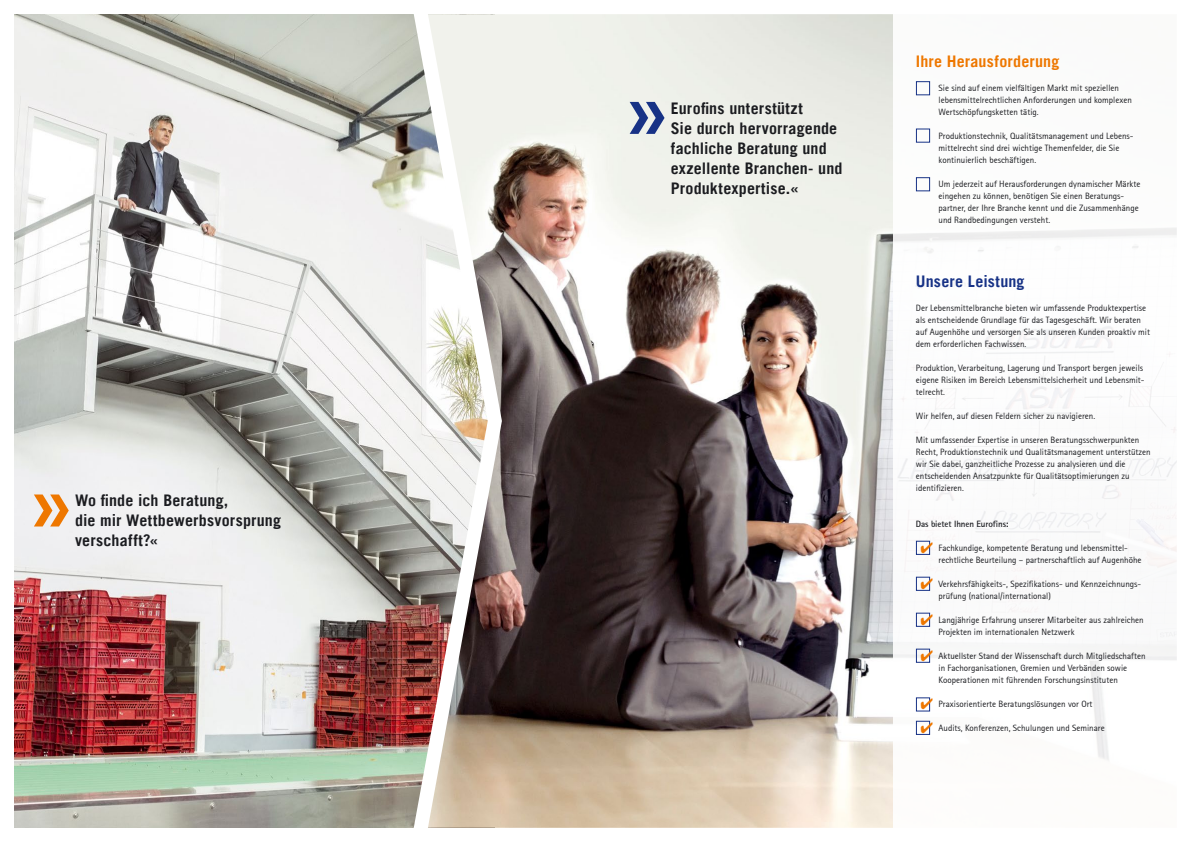
<style>
.page{position:relative;width:1191px;height:842px;background:#fff}
.page>*{position:absolute;margin:0;border:0;box-sizing:border-box;transform-origin:0 0}
.t1{font:700 100px "Trade Gothic LT";color:#e70;scale:.8 1}
.t2{font:700 100px "Trade Gothic LT";color:#173286;scale:.8 1}
.t3{font:700 16px/20px "Trade Gothic LT";letter-spacing:.01em;color:#1b1c20}
.t4{font:700 16px "Trade Gothic LT";letter-spacing:.01em;color:#e70}
.t5{font:700 16px "Trade Gothic LT";letter-spacing:.01em;color:#173286}
.t6{font:9px/12px "Agfa Rotis Sans Serif";color:#1b1c20}
.t7{font:700 9px "Agfa Rotis Sans Serif";letter-spacing:-.01em;color:#1b1c20}
</style>
<div class="page">
<img style="left:14px;top:14px;width:397px;height:814px">
<img style="left:502px;top:14px;width:391px;height:814px">
<img style="left:411px;top:14px;width:91px;height:814px">
<div style="left:916px;top:649px;width:14px;height:14px;border:1px solid #173286"></div>
<div style="left:916px;top:541px;width:14px;height:14px;border:1px solid #173286"></div>
<div style="left:916px;top:577px;width:14px;height:14px;border:1px solid #173286"></div>
<div style="left:916px;top:613px;width:14px;height:14px;border:1px solid #173286"></div>
<div style="left:916px;top:697px;width:14px;height:14px;border:1px solid #173286"></div>
<div style="left:916px;top:81px;width:14px;height:14px;border:1px solid #173286"></div>
<div style="left:916px;top:128px;width:14px;height:15px;border:1px solid #173286"></div>
<div style="left:916px;top:177px;width:14px;height:14px;border:1px solid #173286"></div>
<div style="left:916px;top:721px;width:14px;height:14px;border:1px solid #173286"></div>
<svg style="left:921px;top:650px;width:11px;height:11px"></svg>
<svg style="left:921px;top:542px;width:11px;height:11px"></svg>
<svg style="left:921px;top:578px;width:10px;height:11px"></svg>
<svg style="left:921px;top:614px;width:10px;height:11px"></svg>
<svg style="left:921px;top:699px;width:10px;height:34px"></svg>
<h2 class="t3" style="left:75px;top:490px;width:207px">Wo finde ich Beratung,<br>die mir Wettbewerbsvorsprung</h2>
<h1 class="t1" style="left:29px;top:441px;width:57px">»</h1>
<h2 class="t3" style="left:75px;top:530px;width:85px">verschafft?«</h2>
<h2 class="t3" style="left:671px;top:98px;width:173px">Eurofins unterstützt<br>Sie durch hervorragende fachliche Beratung und exzellente Branchen- und<br>Produktexpertise.«</h2>
<h1 class="t2" style="left:625px;top:48px;width:57px">»</h1>
<h2 class="t4" style="left:916px;top:51px;width:145px">Ihre Herausforderung</h2>
<p class="t6" style="left:938px;top:82px;width:195px">Sie sind auf einem vielfältigen Markt mit speziellen lebensmittelrechtlichen Anforderungen und komplexen<br>Wertschöpfungsketten tätig.</p>
<p class="t6" style="left:938px;top:130px;width:196px">Produktionstechnik, Qualitätsmanagement und Lebens&shy;mittelrecht sind drei wichtige Themenfelder, die Sie kontinuierlich beschäftigen.</p>
<p class="t6" style="left:938px;top:178px;width:203px">Um jederzeit auf Herausforderungen dynamischer Märkte eingehen zu können, benötigen Sie einen Beratungs&shy;partner, der Ihre Branche kennt und die Zusammenhänge und Randbedingungen versteht.</p>
<h2 class="t5" style="left:916px;top:271px;width:110px">Unsere Leistung</h2>
<p class="t6" style="left:916px;top:301px;width:236px">Der Lebensmittelbranche bieten wir umfassende Produktexpertise als entscheidende Grundlage für das Tagesgeschäft. Wir beraten auf Augenhöhe und versorgen Sie als unseren Kunden proaktiv mit dem erforderlichen Fachwissen.</p>
<p class="t6" style="left:916px;top:361px;width:230px">Produktion, Verarbeitung, Lagerung und Transport bergen jeweils eigene Risiken im Bereich Lebensmittelsicherheit und Lebensmit&shy;telrecht.</p>
<p class="t6" style="left:916px;top:409px;width:181px">Wir helfen, auf diesen Feldern sicher zu navigieren.</p>
<p class="t6" style="left:916px;top:433px;width:236px">Mit umfassender Expertise in unseren Beratungsschwerpunkten Recht, Produktionstechnik und Qualitätsmanagement unterstützen wir Sie dabei, ganzheitliche Prozesse zu analysieren und die entscheidenden Ansatzpunkte für Qualitätsoptimierungen zu identifizieren.</p>
<p class="t7" style="left:916px;top:518px;width:94px">Das bietet Ihnen Eurofins:</p>
<p class="t6" style="left:938px;top:541px;width:204px">Fachkundige, kompetente Beratung und lebensmittel&shy;rechtliche Beurteilung – partnerschaftlich auf Augenhöhe</p>
<p class="t6" style="left:938px;top:577px;width:204px">Verkehrsfähigkeits-, Spezifikations- und Kennzeichnungs&shy;prüfung (national/international)</p>
<p class="t6" style="left:938px;top:613px;width:207px">Langjährige Erfahrung unserer Mitarbeiter aus zahlreichen<br>Projekten im internationalen Netzwerk</p>
<p class="t6" style="left:938px;top:649px;width:208px">Aktuellster Stand der Wissenschaft durch Mitgliedschaften in Fachorganisationen, Gremien und Verbänden sowie<br>Kooperationen mit führenden Forschungsinstituten</p>
<p class="t6" style="left:938px;top:697px;width:155px">Praxisorientierte Beratungslösungen vor Ort</p>
<p class="t6" style="left:938px;top:721px;width:168px">Audits, Konferenzen, Schulungen und Seminare</p>
</div>
